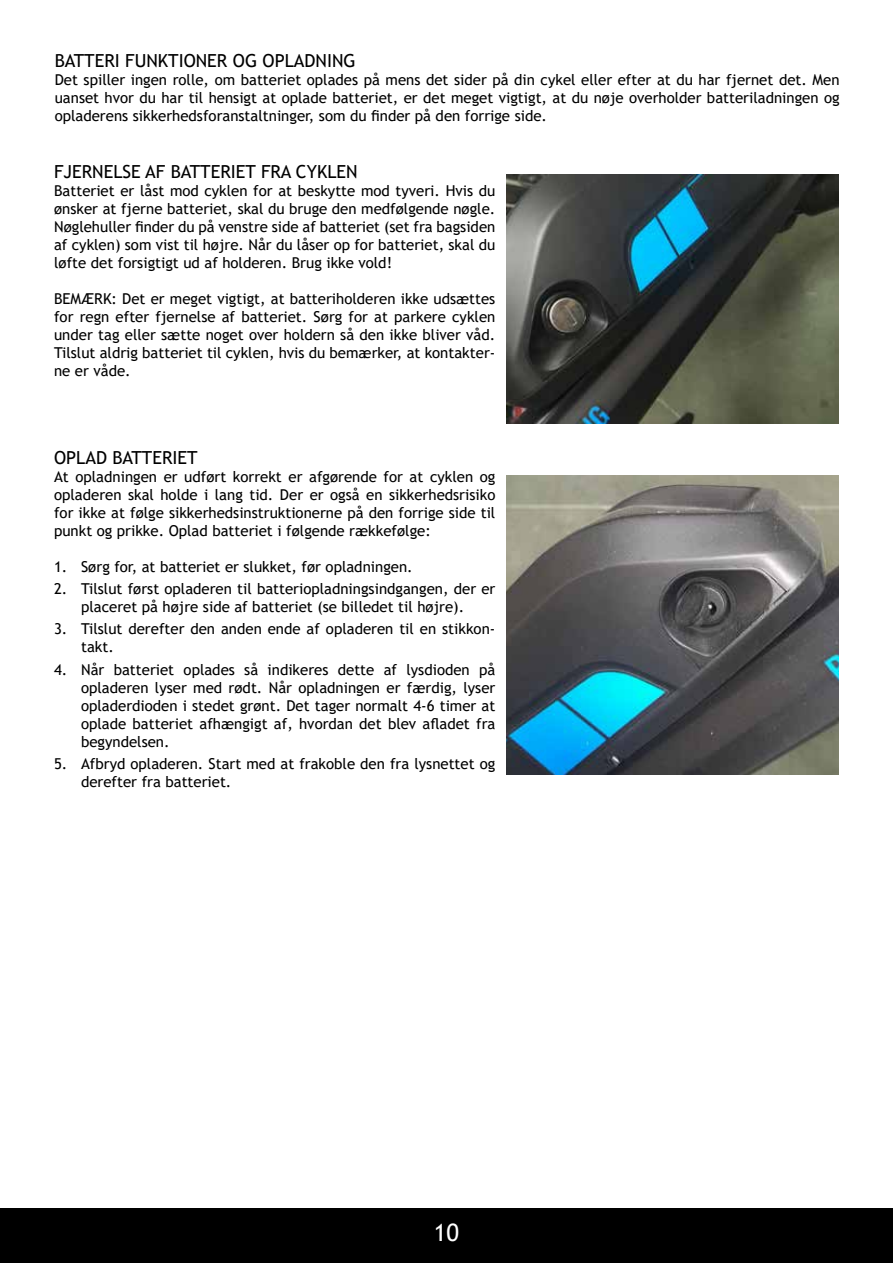
<style>
.page{position:relative;width:893px;height:1263px;background:#fff}
.page>*{position:absolute;margin:0;border:0;box-sizing:border-box;transform-origin:0 0}
.t1{font:24px "Trebuchet MS";color:#fff}
.t2{font:18px "Trebuchet MS";color:#000}
.t3{font:15px/18px "Trebuchet MS";color:#000;text-align:justify}
</style>
<div class="page">
<div style="left:0;top:1209px;width:893px;height:54px;background:#000"></div>
<img style="left:506px;top:175px;width:332px;height:249px">
<img style="left:507px;top:475px;width:331px;height:300px">
<p class="t2" style="left:55px;top:50px;width:302px">BATTERI FUNKTIONER OG OPLADNING</p>
<p class="t3" style="left:55px;top:71px;width:786px">Det spiller ingen rolle, om batteriet oplades på mens det sider på din cykel eller efter at du har fjernet det. Men uanset hvor du har til hensigt at oplade batteriet, er det meget vigtigt, at du nøje overholder batteriladningen og opladerens sikkerhedsforanstaltninger, som du finder på den forrige side.</p>
<p class="t2" style="left:54px;top:160px;width:305px">FJERNELSE AF BATTERIET FRA CYKLEN</p>
<p class="t3" style="left:54px;top:182px;width:443px">Batteriet er låst mod cyklen for at beskytte mod tyveri. Hvis du ønsker at fjerne batteriet, skal du bruge den medfølgende nøgle.<br>Nøglehuller finder du på venstre side af batteriet (set fra bagsiden af cyklen) som vist til højre. Når du låser op for batteriet, skal du løfte det forsigtigt ud af holderen. Brug ikke vold!</p>
<p class="t3" style="left:54px;top:290px;width:443px">BEMÆRK: Det er meget vigtigt, at batteriholderen ikke udsættes for regn efter fjernelse af batteriet. Sørg for at parkere cyklen under tag eller sætte noget over holdern så den ikke bliver våd.<br>Tilslut aldrig batteriet til cyklen, hvis du bemærker, at kontakter&shy;ne er våde.</p>
<p class="t2" style="left:54px;top:446px;width:145px">OPLAD BATTERIET</p>
<p class="t3" style="left:54px;top:467px;width:443px">At opladningen er udført korrekt er afgørende for at cyklen og opladeren skal holde i lang tid. Der er også en sikkerhedsrisiko for ikke at følge sikkerhedsinstruktionerne på den forrige side til punkt og prikke. Oplad batteriet i følgende rækkefølge:</p>
<p class="t3" style="left:54px;top:557px;width:360px">1. Sørg for, at batteriet er slukket, før opladningen.</p>
<p class="t3" style="left:54px;top:580px;width:443px;text-align:center">2. Tilslut først opladeren til batteriopladningsindgangen, der er placeret på højre side af batteriet (se billedet til højre).</p>
<p class="t3" style="left:81px;top:620px;width:416px;text-indent:-27px">3. Tilslut derefter den anden ende af opladeren til en stikkon&shy;takt.</p>
<p class="t3" style="left:81px;top:660px;width:416px;text-indent:-27px">4. Når batteriet oplades så indikeres dette af lysdioden på opladeren lyser med rødt. Når opladningen er færdig, lyser opladerdioden i stedet grønt. Det tager normalt 4-6 timer at oplade batteriet afhængigt af, hvordan det blev afladet fra begyndelsen.</p>
<p class="t3" style="left:81px;top:754px;width:416px;text-indent:-27px">5. Afbryd opladeren. Start med at frakoble den fra lysnettet og derefter fra batteriet.</p>
<h1 class="t1" style="left:434px;top:1217px;width:27px">10</h1>
</div>
